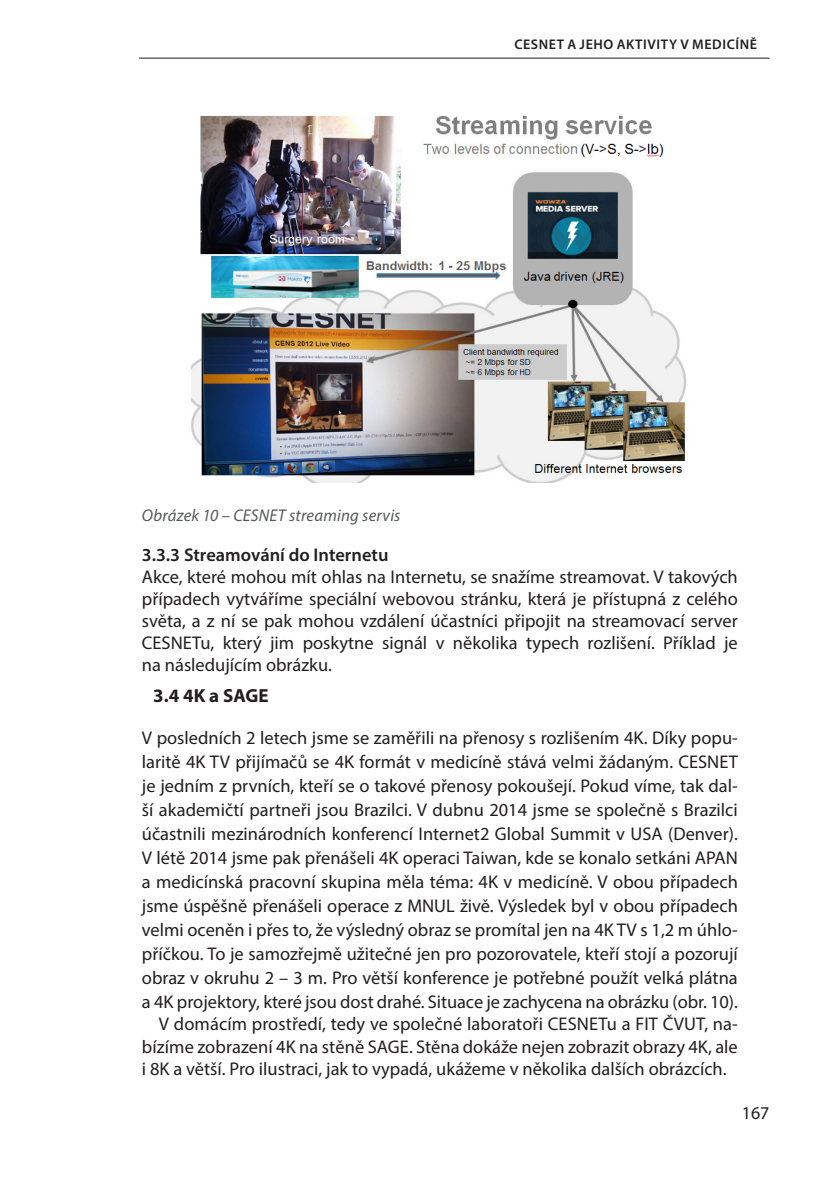
<style>
.page{position:relative;width:840px;height:1191px;background:#fff}
.page>*{position:absolute;margin:0;border:0;box-sizing:border-box;transform-origin:0 0}
.podnadpisy{font:700 19px "Myriad Pro";color:#231f20}
.prvni_odstavec{font:18.4px/24px "Myriad Pro";letter-spacing:-.005em;color:#231f20;text-align:justify}
.zakladni{font:18.4px/22px "Myriad Pro";color:#231f20;text-align:justify}
.zvyraznění{font:600 18.4px "Myriad Pro";color:#231f20}
.t1{font:18px "Myriad Pro";color:#231f20}
.t2{font:italic 17px "Myriad Pro";letter-spacing:.015em;color:#57585a}
.t3{font:600 14px "Myriad Pro";letter-spacing:.045em;color:#231f20}
</style>
<div class="page">
<hr style="left:139px;top:58px;width:630px;height:1px;background:#231f20">
<img style="left:191px;top:115px;width:496px;height:367px">
<p class="t3" style="left:514px;top:36px;width:244px">CESNET A JEHO AKTIVITY V MEDICÍNĚ</p>
<p class="t2" style="left:142px;top:505px;width:260px">Obrázek 10 – CESNET streaming servis</p>
<p class="zvyraznění" style="left:142px;top:542px;width:248px">3.3.3 Streamování do Internetu</p>
<p class="prvni_odstavec" style="left:142px;top:565px;width:597px;line-height:22px">Akce, které mohou mít ohlas na Internetu, se snažíme streamovat. V takových případech vytváříme speciální webovou stránku, která je přístupná z celého světa, a z ní se pak mohou vzdálení účastníci připojit na streamovací server CESNETu, který jim poskytne signál v několika typech rozlišení. Příklad je na následujícím obrázku.</p>
<p class="podnadpisy" style="left:153px;top:683px;width:117px">3.4 4K a SAGE</p>
<p class="prvni_odstavec" style="left:142px;top:726px;width:597px">V posledních 2 letech jsme se zaměřili na přenosy s rozlišením 4K. Díky popu&shy;laritě 4K TV přijímačů se 4K formát v medicíně stává velmi žádaným. CESNET je jedním z prvních, kteří se o takové přenosy pokoušejí. Pokud víme, tak dal&shy;ší akademičtí partneři jsou Brazilci. V dubnu 2014 jsme se společně s Brazilci účastnili mezinárodních konferencí Internet2 Global Summit v USA (Denver).<br>V létě 2014 jsme pak přenášeli 4K operaci Taiwan, kde se konalo setkáni APAN a medicínská pracovní skupina měla téma: 4K v medicíně. V obou případech jsme úspěšně přenášeli operace z MNUL živě. Výsledek byl v obou případech velmi oceněn i přes to, že výsledný obraz se promítal jen na 4K TV s 1,2 m úhlo&shy;příčkou. To je samozřejmě užitečné jen pro pozorovatele, kteří stojí a pozorují obraz v okruhu 2 – 3 m. Pro větší konference je potřebné použít velká plátna a 4K projektory, které jsou dost drahé. Situace je zachycena na obrázku (obr. 10).</p>
<p class="zakladni" style="left:142px;top:1013px;width:597px;text-indent:17px">V domácím prostředí, tedy ve společné laboratoři CESNETu a FIT ČVUT, na&shy;bízíme zobrazení 4K na stěně SAGE. Stěna dokáže nejen zobrazit obrazy 4K, ale i 8K a větší. Pro ilustraci, jak to vypadá, ukážeme v několika dalších obrázcích.</p>
<p class="t1" style="left:741px;top:1102px;width:29px">167</p>
</div>
